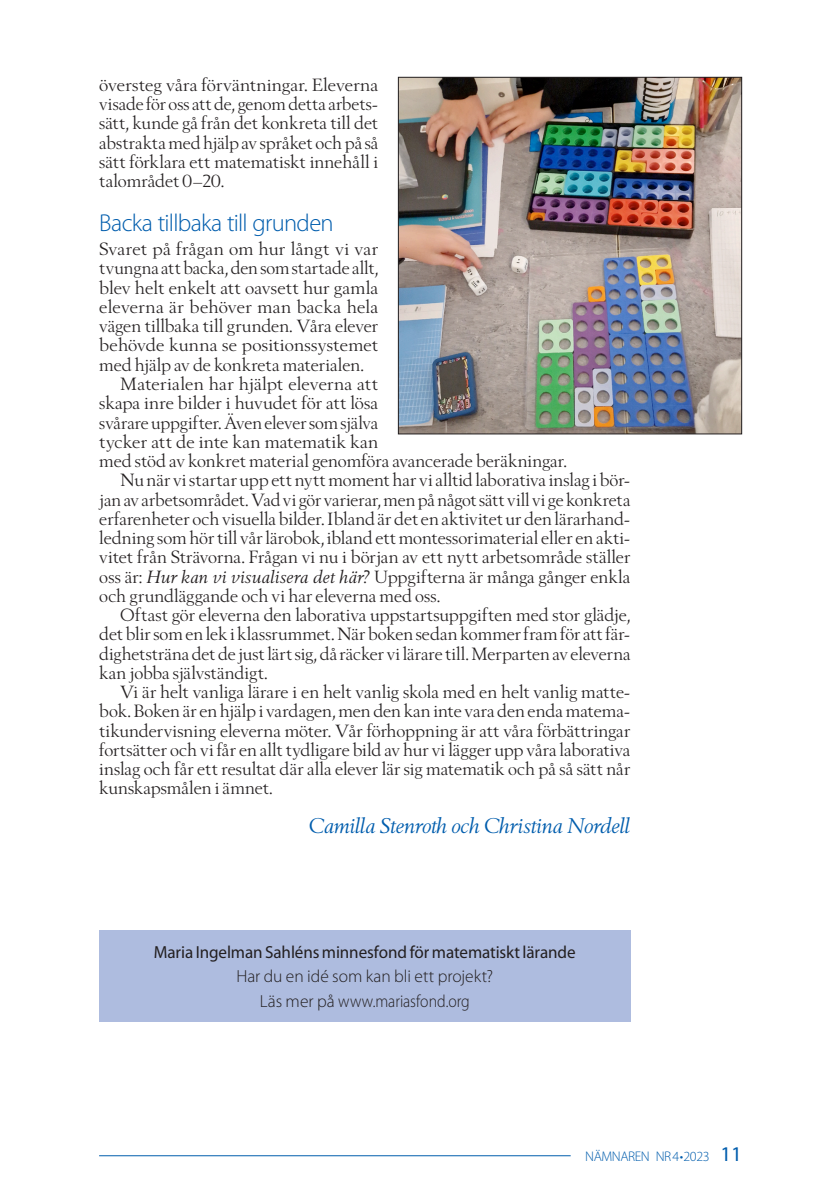
<style>
.page{position:relative;width:819px;height:1201px;background:#fff}
.page>*{position:absolute;margin:0;border:0;box-sizing:border-box;transform-origin:0 0}
.t1{font:300 24.5px "Myriad Pro";letter-spacing:-.03em;color:#015dad}
.t2{font:italic 21px "Berling Nova Display Pro";letter-spacing:-.02em;color:#015dad}
.t3{font:17.5px/19.2px "Berling Nova Display Pro";letter-spacing:.005em;color:#231f20;text-align:justify}
.t4{font:300 17.5px/24.2px "Myriad Pro";color:#231f20;text-align:center}
.t5{font:17.5px "Myriad Pro";letter-spacing:-.005em;color:#231f20}
.t6{font:300 14px "Myriad Pro";letter-spacing:-.03em;color:#015dad}
.s1{font-style:italic}
.s2{font-weight:400;font-size:21px}
</style>
<div class="page">
<hr style="left:99px;top:1155px;width:471px;height:1px;background:#015dad">
<img style="left:400px;top:79px;width:339px;height:353px">
<div style="left:398px;top:77px;width:343px;height:357px;border:1px solid #231f20"></div>
<div style="left:99px;top:930px;width:531px;height:91px;background:#aebcdf"></div>
<p class="t3" style="left:99px;top:75px;width:280px">översteg våra förväntningar. Eleverna visade för oss att de, genom detta arbets&shy;sätt, kunde gå från det konkreta till det abstrakta med hjälp av språket och på så sätt förklara ett matematiskt innehåll i talområdet 0–20.</p>
<h1 class="t1" style="left:99px;top:209px;width:236px">Backa tillbaka till grunden</h1>
<p class="t3" style="left:99px;top:239px;width:280px">Svaret på frågan om hur långt vi var</p>
<p class="t3" style="left:99px;top:258px;width:280px">tvungna att backa, den som startade allt,</p>
<p class="t3" style="left:99px;top:278px;width:280px">blev helt enkelt att oavsett hur gamla</p>
<p class="t3" style="left:99px;top:297px;width:280px">eleverna är behöver man backa hela</p>
<p class="t3" style="left:99px;top:316px;width:280px">vägen tillbaka till grunden. Våra elever</p>
<p class="t3" style="left:99px;top:335px;width:280px">behövde kunna se positionssystemet</p>
<p class="t3" style="left:99px;top:355px;width:266px">med hjälp av de konkreta materialen.</p>
<p class="t3" style="left:120px;top:374px;width:259px">Materialen har hjälpt eleverna att</p>
<p class="t3" style="left:99px;top:393px;width:280px">skapa inre bilder i huvudet för att lösa</p>
<p class="t3" style="left:99px;top:412px;width:280px">svårare uppgifter. Även elever som själva</p>
<p class="t3" style="left:99px;top:432px;width:280px">tycker att de inte kan matematik kan</p>
<p class="t3" style="left:99px;top:451px;width:469px">med stöd av konkret material genomföra avancerade beräkningar.</p>
<p class="t3" style="left:120px;top:470px;width:511px">Nu när vi startar upp ett nytt moment har vi alltid laborativa inslag i bör-</p>
<p class="t3" style="left:99px;top:489px;width:532px">jan av arbetsområdet. Vad vi gör varierar, men på något sätt vill vi ge konkreta</p>
<p class="t3" style="left:99px;top:509px;width:532px">erfarenheter och visuella bilder. Ibland är det en aktivitet ur den lärarhand-</p>
<p class="t3" style="left:99px;top:528px;width:532px">ledning som hör till vår lärobok, ibland ett montessorimaterial eller en akti-</p>
<p class="t3" style="left:99px;top:547px;width:532px">vitet från Strävorna. Frågan vi nu i början av ett nytt arbetsområde ställer</p>
<p class="t3" style="left:99px;top:566px;width:532px">oss är: <span class="s1">Hur kan vi visualisera det här?</span> Uppgifterna är många gånger enkla</p>
<p class="t3" style="left:99px;top:586px;width:342px">och grundläggande och vi har eleverna med oss.</p>
<p class="t3" style="left:120px;top:605px;width:511px">Oftast gör eleverna den laborativa uppstartsuppgiften med stor glädje,</p>
<p class="t3" style="left:99px;top:624px;width:532px">det blir som en lek i klassrummet. När boken sedan kommer fram för att fär-</p>
<p class="t3" style="left:99px;top:643px;width:532px">dighetsträna det de just lärt sig, då räcker vi lärare till. Merparten av eleverna</p>
<p class="t3" style="left:99px;top:663px;width:170px">kan jobba självständigt.</p>
<p class="t3" style="left:120px;top:682px;width:511px">Vi är helt vanliga lärare i en helt vanlig skola med en helt vanlig matte-</p>
<p class="t3" style="left:99px;top:701px;width:532px">bok. Boken är en hjälp i vardagen, men den kan inte vara den enda matema-</p>
<p class="t3" style="left:99px;top:720px;width:532px">tikundervisning eleverna möter. Vår förhoppning är att våra förbättringar</p>
<p class="t3" style="left:99px;top:740px;width:532px">fortsätter och vi får en allt tydligare bild av hur vi lägger upp våra laborativa</p>
<p class="t3" style="left:99px;top:759px;width:532px">inslag och får ett resultat där alla elever lär sig matematik och på så sätt når</p>
<p class="t3" style="left:99px;top:778px;width:175px">kunskapsmålen i ämnet.</p>
<p class="t2" style="left:309px;top:813px;width:323px">Camilla Stenroth och Christina Nordell</p>
<p class="t5" style="left:154px;top:942px;width:423px">Maria Ingelman Sahléns minnesfond för matematiskt lärande</p>
<p class="t4" style="left:236px;top:964px;width:258px">Har du en idé som kan bli ett projekt?<br>Läs mer på www.mariasfond.org</p>
<p class="t6" style="left:585px;top:1148px;width:158px">NÄMNAREN NR4•2023 <span class="s2">11</span></p>
</div>
